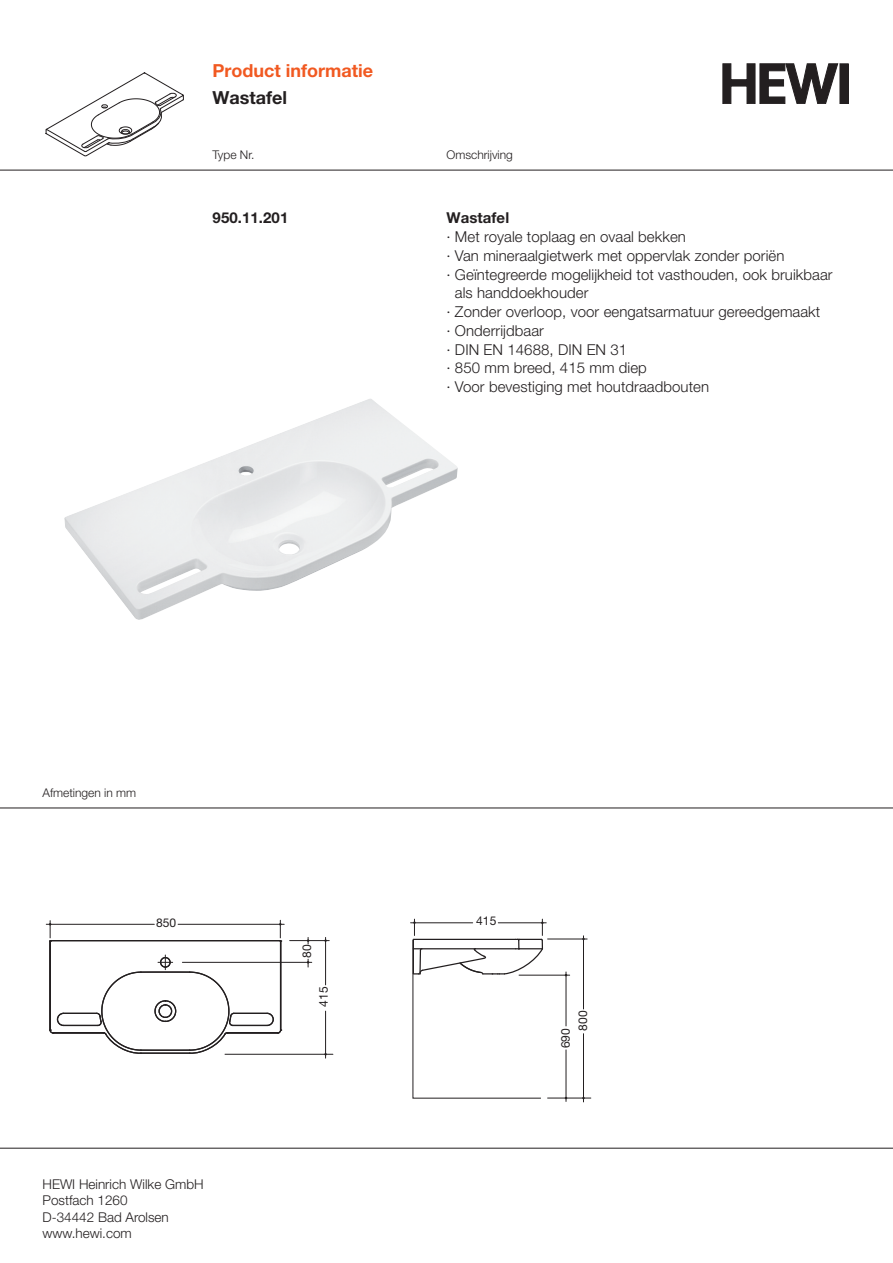
<style>
.page{position:relative;width:893px;height:1263px;background:#fff}
.page>*{position:absolute;margin:0;border:0;box-sizing:border-box;transform-origin:0 0}
.t1{font:700 18px/27px "Helvetica Neue LT Pro";color:#f15921}
.t2{font:300 15px "Helvetica Neue LT Pro";letter-spacing:.005em;color:#231f20}
.t3{font:700 15px "Helvetica Neue LT Pro";letter-spacing:.005em;color:#231f20}
.t4{font:300 13.5px/16.2px "Helvetica Neue LT Pro";color:#231f20}
.t5{font:12.15px "Helvetica Neue LT Pro";color:#231f20}
.t6{font:300 12px "Helvetica Neue LT Pro";color:#231f20}
.t7{font:12px "Helvetica Neue LT Pro";color:#231f20}
.s1{color:#231f20}
</style>
<div class="page">
<img style="left:64px;top:399px;width:394px;height:221px">
<hr style="left:51px;top:940px;width:229px;height:1px;background:#231f20">
<hr style="left:53px;top:1032px;width:50px;height:1px;background:#231f20">
<hr style="left:227px;top:1032px;width:51px;height:1px;background:#231f20">
<hr style="left:50px;top:941px;width:1px;height:89px;background:#231f20">
<hr style="left:280px;top:941px;width:1px;height:89px;background:#231f20">
<hr style="left:64px;top:1025px;width:34px;height:1px;background:#231f20">
<hr style="left:233px;top:1025px;width:34px;height:1px;background:#231f20">
<hr style="left:64px;top:1013px;width:33px;height:1px;background:#231f20">
<hr style="left:234px;top:1013px;width:33px;height:1px;background:#231f20">
<svg style="left:49px;top:1012px;width:16px;height:22px"></svg>
<svg style="left:266px;top:1012px;width:16px;height:22px"></svg>
<svg style="left:96px;top:955px;width:139px;height:99px"></svg>
<hr style="left:178px;top:924px;width:106px;height:1px;background:#231f20">
<hr style="left:46px;top:924px;width:108px;height:1px;background:#231f20">
<svg style="left:49px;top:921px;width:3px;height:21px"></svg>
<svg style="left:279px;top:920px;width:3px;height:22px"></svg>
<hr style="left:325px;top:1011px;width:1px;height:47px;background:#231f20">
<hr style="left:325px;top:937px;width:1px;height:48px;background:#231f20">
<hr style="left:290px;top:940px;width:39px;height:1px;background:#231f20">
<hr style="left:225px;top:1054px;width:108px;height:1px;background:#231f20">
<svg style="left:307px;top:937px;width:2px;height:7px"></svg>
<hr style="left:182px;top:962px;width:130px;height:1px;background:#231f20">
<svg style="left:307px;top:959px;width:2px;height:8px"></svg>
<hr style="left:498px;top:922px;width:48px;height:1px;background:#231f20">
<hr style="left:411px;top:922px;width:62px;height:1px;background:#231f20">
<svg style="left:412px;top:919px;width:132px;height:180px"></svg>
<hr style="left:583px;top:1034px;width:1px;height:68px;background:#231f20">
<hr style="left:583px;top:936px;width:1px;height:73px;background:#231f20">
<hr style="left:548px;top:939px;width:39px;height:1px;background:#231f20">
<hr style="left:548px;top:1098px;width:43px;height:1px;background:#231f20">
<hr style="left:566px;top:972px;width:1px;height:54px;background:#231f20">
<hr style="left:566px;top:1050px;width:1px;height:51px;background:#231f20">
<hr style="left:519px;top:975px;width:51px;height:1px;background:#231f20">
<hr style="left:0;top:807px;width:893px;height:1px;background:#231f20">
<hr style="left:0;top:1148px;width:893px;height:1px;background:#231f20">
<div style="left:840px;top:64px;width:8px;height:40px;background:#231f20"></div>
<svg style="left:723px;top:64px;width:115px;height:40px"></svg>
<svg style="left:46px;top:72px;width:138px;height:84px"></svg>
<hr style="left:0;top:170px;width:893px;height:1px;background:#231f20">
<p class="t1" style="left:213px;top:58px;width:162px">Product informatie<br><span class="s1">Wastafel</span></p>
<p class="t6" style="left:213px;top:151px;width:43px">Type Nr.</p>
<p class="t6" style="left:446px;top:151px;width:68px">Omschrijving</p>
<p class="t3" style="left:213px;top:213px;width:77px">950.11.201</p>
<p class="t3" style="left:446px;top:213px;width:64px">Wastafel</p>
<p class="t2" style="left:446px;top:231px;width:241px">· Met royale toplaag en ovaal bekken</p>
<p class="t2" style="left:446px;top:250px;width:339px">· Van mineraalgietwerk met oppervlak zonder poriën</p>
<p class="t2" style="left:446px;top:269px;width:388px">· Geïntegreerde mogelijkheid tot vasthouden, ook bruikbaar</p>
<p class="t2" style="left:455px;top:288px;width:135px">als handdoekhouder</p>
<p class="t2" style="left:446px;top:306px;width:375px">· Zonder overloop, voor eengatsarmatuur gereedgemaakt</p>
<p class="t2" style="left:446px;top:325px;width:99px">· Onderrijdbaar</p>
<p class="t2" style="left:446px;top:344px;width:182px">· DIN EN 14688, DIN EN 31</p>
<p class="t2" style="left:446px;top:363px;width:202px">· 850 mm breed, 415 mm diep</p>
<p class="t2" style="left:446px;top:381px;width:264px">· Voor bevestiging met houtdraadbouten</p>
<p class="t6" style="left:43px;top:788px;width:95px">Afmetingen in mm</p>
<p class="t7" style="left:156px;top:918px;width:22px">850</p>
<p class="t4" style="left:43px;top:1177px;width:163px">HEWI Heinrich Wilke GmbH<br>Postfach 1260<br>D-34442 Bad Arolsen www.hewi.com</p>
<p class="t5" style="left:302px;top:958px;width:15px;rotate:-90deg">80</p>
<p class="t5" style="left:319px;top:1006px;width:22px;rotate:-90deg">415</p>
<p class="t7" style="left:476px;top:917px;width:22px">415</p>
<p class="t5" style="left:561px;top:1048px;width:22px;rotate:-90deg">690</p>
<p class="t5" style="left:578px;top:1030px;width:22px;rotate:-90deg">800</p>
</div>
